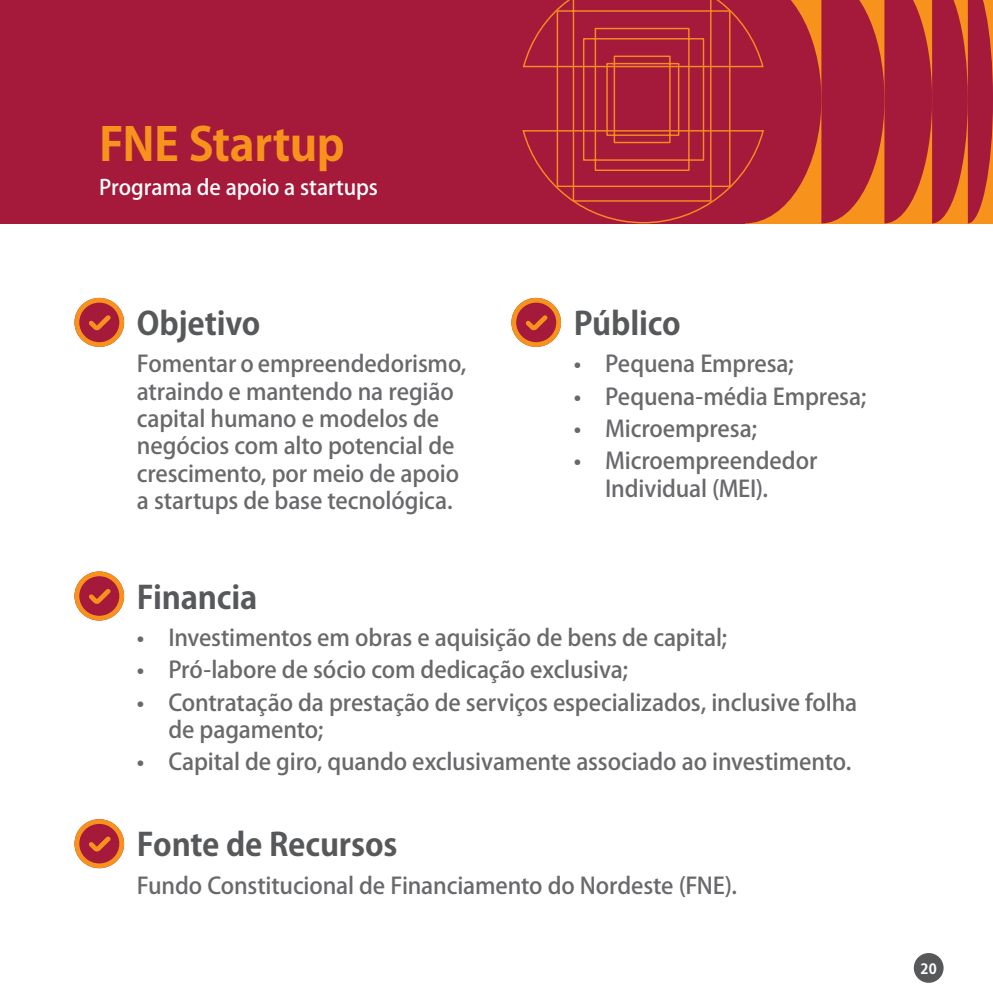
<style>
.page{position:relative;width:993px;height:993px;background:#fff}
.page>*{position:absolute;margin:0;border:0;box-sizing:border-box;transform-origin:0 0}
.t1{font:700 45.5px "Koz Go Pro";letter-spacing:-.01em;color:#f7931d}
.Body_Text___Tip{font:700 31.5px "Koz Go Pro";letter-spacing:-.005em;color:#57585a}
.Body_text___Box_1{font:500 22.75px/27.3px "Koz Go Pro";letter-spacing:-.005em;color:#69696c}
.Body_Text___Tip-2{font:500 21px "Koz Go Pro";letter-spacing:-.005em;color:#fff}
.t2{font:700 14px "Koz Go Pro";color:#fff}
</style>
<div class="page">
<div style="left:0;top:0;width:992px;height:223px;background:#a5193b"></div>
<svg style="left:74px;top:298px;width:50px;height:49px"></svg>
<svg style="left:511px;top:298px;width:50px;height:49px"></svg>
<svg style="left:74px;top:571px;width:50px;height:49px"></svg>
<svg style="left:74px;top:819px;width:50px;height:48px"></svg>
<svg style="left:764px;top:0;width:228px;height:223px"></svg>
<svg style="left:521px;top:0;width:243px;height:224px"></svg>
<div style="left:913px;top:952px;width:30px;height:30px;background:#57585a;border-radius:50%"></div>
<p class="t1" style="left:99px;top:115px;width:247px">FNE Startup</p>
<p class="Body_Text___Tip-2" style="left:99px;top:174px;width:280px">Programa de apoio a startups</p>
<p class="Body_Text___Tip" style="left:137px;top:303px;width:125px">Objetivo</p>
<p class="Body_text___Box_1" style="left:137px;top:351px;width:331px">Fomentar o empreendedorismo, atraindo e mantendo na região capital humano e modelos de negócios com alto potencial de crescimento, por meio de apoio a startups de base tecnológica.</p>
<p class="Body_Text___Tip" style="left:137px;top:576px;width:122px">Financia</p>
<p class="Body_Text___Tip" style="left:573px;top:303px;width:109px">Público</p>
<p class="Body_text___Box_1" style="left:573px;top:351px;width:222px">• Pequena Empresa;</p>
<p class="Body_text___Box_1" style="left:573px;top:384px;width:294px">• Pequena-média Empresa;</p>
<p class="Body_text___Box_1" style="left:573px;top:416px;width:185px">• Microempresa;</p>
<p class="Body_text___Box_1" style="left:605px;top:448px;width:213px;text-indent:-32px">• Microempreendedor<br>Individual (MEI).</p>
<p class="Body_text___Box_1" style="left:137px;top:625px;width:591px">• Investimentos em obras e aquisição de bens de capital;</p>
<p class="Body_text___Box_1" style="left:137px;top:657px;width:492px">• Pró-labore de sócio com dedicação exclusiva;</p>
<p class="Body_text___Box_1" style="left:168px;top:689px;width:690px;text-indent:-32px">• Contratação da prestação de serviços especializados, inclusive folha de pagamento;</p>
<p class="Body_text___Box_1" style="left:137px;top:749px;width:715px">• Capital de giro, quando exclusivamente associado ao investimento.</p>
<p class="Body_Text___Tip" style="left:137px;top:824px;width:262px">Fonte de Recursos</p>
<p class="Body_text___Box_1" style="left:137px;top:872px;width:601px">Fundo Constitucional de Financiamento do Nordeste (FNE).</p>
<p class="t2" style="left:920px;top:959px;width:18px">20</p>
</div>
